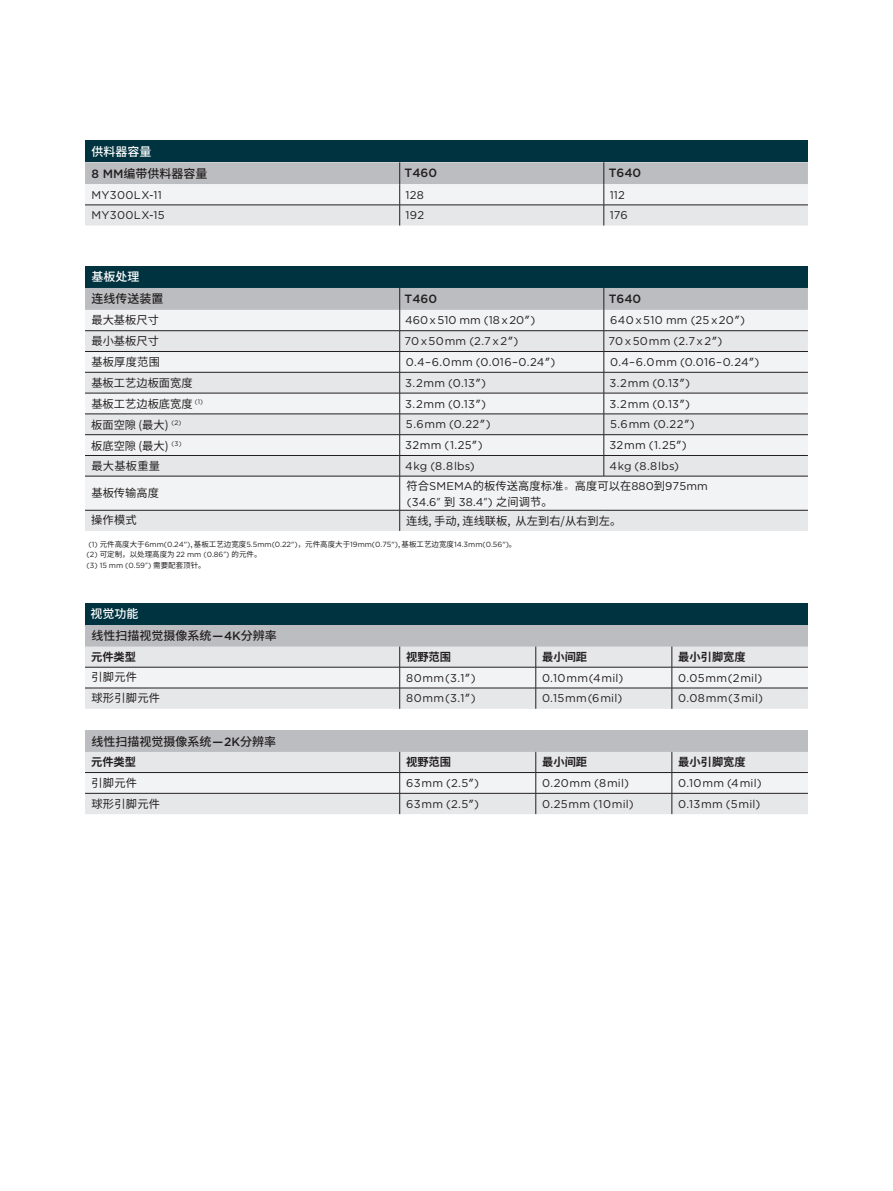
<style>
.page{position:relative;width:893px;height:1191px;background:#fff}
.page>*{position:absolute;margin:0;border:0;box-sizing:border-box;transform-origin:0 0}
.t1{font:500 12px/21.9px "Noto Sans CJK";color:#231f20}
.t2{font:500 12px "Gotham";color:#231f20}
.t3{font:500 12px "Noto Sans CJK";color:#fff}
.t4{font:11.25px "Gotham";letter-spacing:.02em;color:#231f20}
.t5{font:11.25px "Noto Sans CJK";color:#231f20}
.t6{font:700 11.25px "Noto Sans CJK";color:#231f20}
.t7{font:11.25px "Gotham";color:#231f20}
.t8{font:7.5px "Gotham";color:#231f20}
.t9{font:7.5px "Noto Sans CJK";color:#231f20}
.s1{color:#fff}
.s2{font-family:"Gotham"}
.s3{font-family:"Helvetica Neue"}
.s4{font-family:"Adobe Song Std";font-weight:300}
.s5{font-family:"Leelawadee"}
.s6{font-family:"Noto Sans CJK"}
</style>
<div class="page">
<div style="left:85px;top:140px;width:723px;height:22px;background:#003340"></div>
<svg style="left:85px;top:162px;width:723px;height:63px"></svg>
<hr style="left:85px;top:205px;width:315px;height:1px;background:#231f20">
<hr style="left:400px;top:205px;width:204px;height:1px;background:#231f20">
<hr style="left:604px;top:205px;width:204px;height:1px;background:#231f20">
<div style="left:85px;top:266px;width:723px;height:22px;background:#003340"></div>
<svg style="left:85px;top:477px;width:723px;height:54px;fill:#f2f3f4"></svg>
<svg style="left:85px;top:288px;width:723px;height:188px"></svg>
<hr style="left:399px;top:476px;width:1px;height:34px;background:#231f20">
<hr style="left:85px;top:510px;width:315px;height:1px;background:#231f20">
<hr style="left:400px;top:510px;width:204px;height:1px;background:#231f20">
<svg style="left:399px;top:510px;width:1px;height:21px"></svg>
<hr style="left:604px;top:510px;width:204px;height:1px;background:#231f20">
<hr style="left:85px;top:351px;width:315px;height:1px;background:#231f20">
<hr style="left:400px;top:351px;width:204px;height:1px;background:#231f20">
<hr style="left:604px;top:351px;width:204px;height:1px;background:#231f20">
<hr style="left:85px;top:393px;width:315px;height:1px;background:#231f20">
<hr style="left:400px;top:393px;width:204px;height:1px;background:#231f20">
<hr style="left:604px;top:393px;width:204px;height:1px;background:#231f20">
<hr style="left:85px;top:434px;width:315px;height:1px;background:#231f20">
<hr style="left:400px;top:434px;width:204px;height:1px;background:#231f20">
<hr style="left:604px;top:434px;width:204px;height:1px;background:#231f20">
<hr style="left:85px;top:476px;width:315px;height:1px;background:#231f20">
<hr style="left:400px;top:476px;width:204px;height:1px;background:#231f20">
<hr style="left:604px;top:476px;width:204px;height:1px;background:#231f20">
<hr style="left:85px;top:330px;width:315px;height:1px;background:#231f20">
<hr style="left:400px;top:330px;width:204px;height:1px;background:#231f20">
<hr style="left:604px;top:330px;width:204px;height:1px;background:#231f20">
<div style="left:85px;top:602px;width:723px;height:22px;background:#003340"></div>
<div style="left:85px;top:624px;width:723px;height:22px;background:#bcbdc0"></div>
<svg style="left:85px;top:646px;width:723px;height:63px"></svg>
<hr style="left:85px;top:667px;width:315px;height:1px;background:#231f20">
<hr style="left:400px;top:667px;width:136px;height:1px;background:#231f20">
<hr style="left:536px;top:667px;width:136px;height:1px;background:#231f20">
<hr style="left:672px;top:667px;width:136px;height:1px;background:#231f20">
<div style="left:85px;top:730px;width:723px;height:22px;background:#bcbdc0"></div>
<svg style="left:85px;top:752px;width:723px;height:62px"></svg>
<hr style="left:85px;top:772px;width:315px;height:1px;background:#231f20">
<hr style="left:400px;top:772px;width:136px;height:1px;background:#231f20">
<hr style="left:536px;top:772px;width:136px;height:1px;background:#231f20">
<hr style="left:672px;top:772px;width:136px;height:1px;background:#231f20">
<p class="t1" style="left:91px;top:141px;width:118px"><span class="s1">供料器容量<br></span><span class="s2">8 MM</span>编带供料器容量</p>
<p class="t2" style="left:405px;top:165px;width:34px">T460</p>
<p class="t2" style="left:609px;top:165px;width:34px">T640</p>
<p class="t4" style="left:91px;top:187px;width:72px">MY300LX-11</p>
<p class="t4" style="left:406px;top:187px;width:20px">128</p>
<p class="t4" style="left:610px;top:187px;width:17px">112</p>
<p class="t4" style="left:91px;top:208px;width:75px">MY300LX-15</p>
<p class="t4" style="left:406px;top:208px;width:20px">192</p>
<p class="t4" style="left:610px;top:208px;width:20px">176</p>
<p class="t3" style="left:91px;top:270px;width:49px">基板处理</p>
<p class="t1" style="left:91px;top:288px;width:74px">连线传送装置</p>
<p class="t2" style="left:405px;top:291px;width:34px">T460</p>
<p class="t2" style="left:609px;top:291px;width:34px">T640</p>
<p class="t5" style="left:91px;top:314px;width:69px">最大基板尺寸</p>
<p class="t7" style="left:405px;top:313px;width:131px">460 x 510 mm (18 x 20<span class="s3">″</span>)</p>
<p class="t4" style="left:610px;top:313px;width:136px">640 x 510 mm (25 x 20<span class="s3">″</span>)</p>
<p class="t5" style="left:91px;top:334px;width:69px">最小基板尺寸</p>
<p class="t4" style="left:404px;top:334px;width:115px">70 x 50 mm (2.7 x 2<span class="s3">″</span>)</p>
<p class="t4" style="left:609px;top:334px;width:115px">70 x 50 mm (2.7 x 2<span class="s3">″</span>)</p>
<p class="t5" style="left:91px;top:355px;width:70px">基板厚度范围</p>
<p class="t4" style="left:406px;top:355px;width:151px">0.4–6.0 mm (0.016–0.24<span class="s3">″</span>)</p>
<p class="t4" style="left:610px;top:355px;width:151px">0.4–6.0 mm (0.016–0.24<span class="s3">″</span>)</p>
<p class="t5" style="left:91px;top:376px;width:103px">基板工艺边板面宽度</p>
<p class="t4" style="left:405px;top:375px;width:82px">3.2 mm (0.13<span class="s3">″</span>)</p>
<p class="t4" style="left:609px;top:375px;width:82px">3.2 mm (0.13<span class="s3">″</span>)</p>
<p class="t5" style="left:91px;top:397px;width:113px">基板工艺边板底宽度 <sup>(1)</sup></p>
<p class="t4" style="left:405px;top:396px;width:82px">3.2 mm (0.13<span class="s3">″</span>)</p>
<p class="t4" style="left:609px;top:396px;width:82px">3.2 mm (0.13<span class="s3">″</span>)</p>
<p class="t5" style="left:91px;top:418px;width:92px">板面空隙 (最大) <sup>(2)</sup></p>
<p class="t4" style="left:406px;top:417px;width:86px">5.6 mm (0.22<span class="s3">″</span>)</p>
<p class="t4" style="left:610px;top:417px;width:86px">5.6 mm (0.22<span class="s3">″</span>)</p>
<p class="t5" style="left:91px;top:439px;width:92px">板底空隙 (最大) <sup>(3)</sup></p>
<p class="t4" style="left:405px;top:438px;width:79px">32 mm (1.25<span class="s3">″</span>)</p>
<p class="t4" style="left:609px;top:438px;width:79px">32 mm (1.25<span class="s3">″</span>)</p>
<p class="t5" style="left:91px;top:459px;width:70px">最大基板重量</p>
<p class="t4" style="left:405px;top:458px;width:71px">4 kg (8.8 lbs)</p>
<p class="t4" style="left:609px;top:458px;width:71px">4 kg (8.8 lbs)</p>
<p class="t5" style="left:91px;top:486px;width:69px">基板传输高度</p>
<p class="t5" style="left:407px;top:479px;width:303px">符合<span class="s2">SMEMA</span>的板传送高度标准<span class="s4">。</span>高度可以在<span class="s2">880</span>到<span class="s2">975mm</span></p>
<p class="t4" style="left:407px;top:494px;width:147px">(34.6<span class="s5">”</span> <span class="s6">到</span> 38.4<span class="s5">”</span>) <span class="s6">之间调节。</span></p>
<p class="t5" style="left:91px;top:514px;width:47px">操作模式</p>
<p class="t5" style="left:406px;top:514px;width:217px">连线, 手动, 连线联板, 从左到右/从右到左。</p>
<p class="t8" style="left:88px;top:539px;width:429px">(1) <span class="s6">元件高度大于</span>6mm(0.24")<span class="s6">, 基板工艺边宽度</span>5.5mm(0.22")<span class="s6">，元件高度大于</span>19mm(0.75")<span class="s6">, 基板工艺边宽度</span>14.3mm(0.56")<span class="s6">。</span></p>
<p class="t9" style="left:87px;top:550px;width:176px"><span class="s2">(2)</span> 可定制，以处理高度为 <span class="s2">22 mm (0.86</span><span class="s5">”</span><span class="s2">)</span> 的元件。</p>
<p class="t8" style="left:87px;top:560px;width:121px">(3) 15 mm (0.59<span class="s5">”</span>) <span class="s6">需要配套顶针。</span></p>
<p class="t1" style="left:90px;top:603px;width:188px"><span class="s1">视觉功能<br></span>线性扫描视觉摄像系统 <span class="s2">— 4K</span>分辨率</p>
<p class="t6" style="left:91px;top:650px;width:46px">元件类型</p>
<p class="t6" style="left:406px;top:650px;width:46px">视野范围</p>
<p class="t6" style="left:542px;top:650px;width:46px">最小间距</p>
<p class="t6" style="left:678px;top:650px;width:69px">最小引脚宽度</p>
<p class="t5" style="left:91px;top:671px;width:47px">引脚元件</p>
<p class="t4" style="left:406px;top:670px;width:71px">80 mm (3.1<span class="s3">″</span>)</p>
<p class="t4" style="left:542px;top:670px;width:83px">0.10 mm (4 mil)</p>
<p class="t4" style="left:678px;top:670px;width:86px">0.05 mm (2 mil)</p>
<p class="t5" style="left:91px;top:692px;width:70px">球形引脚元件</p>
<p class="t4" style="left:406px;top:691px;width:71px">80 mm (3.1<span class="s3">″</span>)</p>
<p class="t4" style="left:542px;top:691px;width:82px">0.15 mm (6 mil)</p>
<p class="t4" style="left:678px;top:691px;width:86px">0.08 mm (3 mil)</p>
<p class="t1" style="left:91px;top:730px;width:186px">线性扫描视觉摄像系统 <span class="s2">— 2K</span>分辨率</p>
<p class="t6" style="left:91px;top:756px;width:46px">元件类型</p>
<p class="t6" style="left:406px;top:756px;width:46px">视野范围</p>
<p class="t6" style="left:542px;top:756px;width:46px">最小间距</p>
<p class="t6" style="left:678px;top:756px;width:69px">最小引脚宽度</p>
<p class="t5" style="left:91px;top:776px;width:47px">引脚元件</p>
<p class="t4" style="left:406px;top:775px;width:74px">63 mm (2.5<span class="s3">″</span>)</p>
<p class="t4" style="left:542px;top:775px;width:88px">0.20 mm (8 mil)</p>
<p class="t4" style="left:678px;top:775px;width:85px">0.10 mm (4 mil)</p>
<p class="t5" style="left:91px;top:797px;width:70px">球形引脚元件</p>
<p class="t4" style="left:406px;top:796px;width:74px">63 mm (2.5<span class="s3">″</span>)</p>
<p class="t4" style="left:542px;top:796px;width:93px">0.25 mm (10 mil)</p>
<p class="t4" style="left:678px;top:796px;width:84px">0.13 mm (5 mil)</p>
</div>
